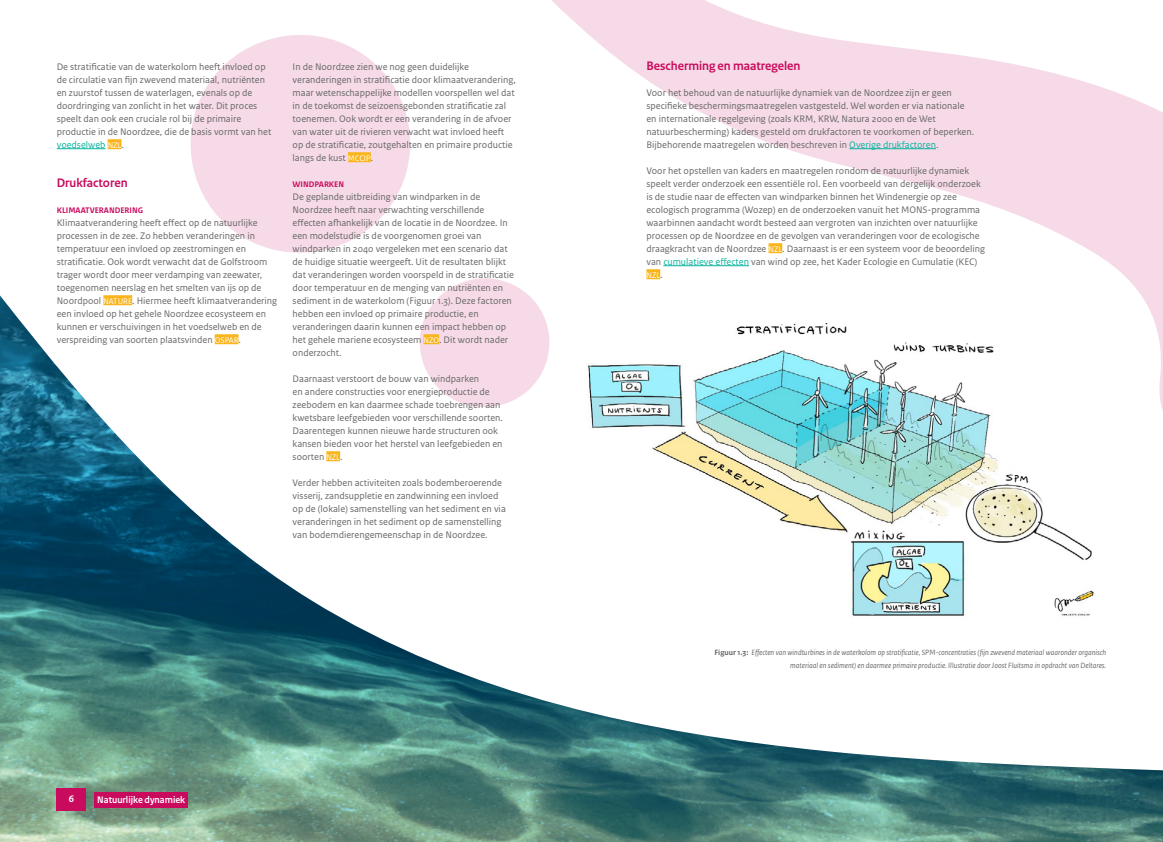
<style>
.page{position:relative;width:1163px;height:842px;background:#fff}
.page>*{position:absolute;margin:0;border:0;box-sizing:border-box;transform-origin:0 0}
.t1{font:700 13px "Rijksoverheid Sans Heading";color:#c90b5e}
.t2{font:10px/13px "Rijksoverheid Sans Text";color:#666766}
.t3{font:700 10px "Rijksoverheid Sans Heading";color:#fff}
.t4{font:700 10px "Rijksoverheid Sans Text";color:#fff}
.t5{font:700 8.5px "Rijksoverheid Sans Text";color:#c90b5e}
.t6{font:8.5px "Rijksoverheid Sans Text";color:#fff}
.t7{font:italic 8px/13px "Rijksoverheid Sans Text";color:#666766;text-align:right}
.s1{color:#05b39e}
.s2{font-size:8.5px;color:#fff}
.s3{font-size:10px;color:#666766}
.s4{font-weight:700;font-style:normal}
</style>
<div class="page">
<svg style="left:551px;top:0;width:611px;height:274px"></svg>
<svg style="left:190px;top:35px;width:220px;height:218px;fill:#f6dae7"></svg>
<hr style="left:57px;top:148px;width:49px;height:1px;background:#05b39e">
<div style="left:108px;top:139px;width:13px;height:10px;background:#fab51d"></div>
<div style="left:348px;top:152px;width:23px;height:10px;background:#fab51d"></div>
<hr style="left:849px;top:148px;width:86px;height:1px;background:#05b39e">
<div style="left:768px;top:243px;width:14px;height:10px;background:#fab51d"></div>
<hr style="left:663px;top:265px;width:85px;height:1px;background:#05b39e">
<div style="left:646px;top:269px;width:14px;height:10px;background:#fab51d"></div>
<img style="left:0;top:295px;width:1162px;height:547px">
<div style="left:94px;top:793px;width:94px;height:15px;background:#c90b5e"></div>
<div style="left:57px;top:788px;width:29px;height:23px;background:#c90b5e"></div>
<p class="t2" style="left:57px;top:60px;width:216px">De stratificatie van de waterkolom heeft invloed op de circulatie van fijn zwevend materiaal, nutriënten en zuurstof tussen de waterlagen, evenals op de doordringing van zonlicht in het water. Dit proces speelt dan ook een cruciale rol bij de primaire productie in de Noordzee, die de basis vormt van het <span class="s1">voedselweb</span> <span class="s2">NZL</span>.</p>
<h1 class="t1" style="left:57px;top:175px;width:72px">Drukfactoren</h1>
<p class="t5" style="left:57px;top:205px;width:88px">KLIMAATVERANDERING</p>
<p class="t2" style="left:57px;top:216px;width:222px">Klimaatverandering heeft effect op de natuurlijke processen in de zee. Zo hebben veranderingen in temperatuur een invloed op zeestromingen en stratificatie. Ook wordt verwacht dat de Golfstroom trager wordt door meer verdamping van zeewater, toegenomen neerslag en het smelten van ijs op de Noordpool <span class="s2">NATURE</span>. Hiermee heeft klimaatverandering een invloed op het gehele Noordzee ecosysteem en kunnen er verschuivingen in het voedselweb en de verspreiding van soorten plaatsvinden <span class="s2">OSPAR</span>.</p>
<p class="t2" style="left:292px;top:60px;width:225px">In de Noordzee zien we nog geen duidelijke veranderingen in stratificatie door klimaatverandering, maar wetenschappelijke modellen voorspellen wel dat in de toekomst de seizoensgebonden stratificatie zal toenemen. Ook wordt er een verandering in de afvoer van water uit de rivieren verwacht wat invloed heeft op de stratificatie, zoutgehalten en primaire productie langs de kust <span class="s2">MCCIP</span>.</p>
<p class="t5" style="left:292px;top:179px;width:53px">WINDPARKEN</p>
<p class="t2" style="left:292px;top:190px;width:223px">De geplande uitbreiding van windparken in de Noordzee heeft naar verwachting verschillende effecten afhankelijk van de locatie in de Noordzee. In een modelstudie is de voorgenomen groei van windparken in 2040 vergeleken met een scenario dat de huidige situatie weergeeft. Uit de resultaten blijkt dat veranderingen worden voorspeld in de stratificatie door temperatuur en de menging van nutriënten en sediment in de waterkolom (Figuur 1.3). Deze factoren hebben een invloed op primaire productie, en veranderingen daarin kunnen een impact hebben op het gehele mariene ecosysteem <span class="s2">NZO</span>. Dit wordt nader onderzocht.</p>
<p class="t2" style="left:292px;top:372px;width:212px">Daarnaast verstoort de bouw van windparken<br>en andere constructies voor energieproductie de zeebodem en kan daarmee schade toebrengen aan kwetsbare leefgebieden voor verschillende soorten.<br>Daarentegen kunnen nieuwe harde structuren ook kansen bieden voor het herstel van leefgebieden en soorten <span class="s2">NZL</span>.</p>
<p class="t2" style="left:292px;top:476px;width:215px">Verder hebben activiteiten zoals bodemberoerende visserij, zandsuppletie en zandwinning een invloed op de (lokale) samenstelling van het sediment en via veranderingen in het sediment op de samenstelling van bodemdierengemeenschap in de Noordzee.</p>
<p class="t4" style="left:69px;top:793px;width:7px">6</p>
<p class="t3" style="left:97px;top:794px;width:89px">Natuurlijke dynamiek</p>
<h1 class="t1" style="left:646px;top:58px;width:155px">Bescherming en maatregelen</h1>
<p class="t2" style="left:646px;top:86px;width:329px">Voor het behoud van de natuurlijke dynamiek van de Noordzee zijn er geen specifieke beschermingsmaatregelen vastgesteld. Wel worden er via nationale en internationale regelgeving (zoals KRM, KRW, Natura 2000 en de Wet natuurbescherming) kaders gesteld om drukfactoren te voorkomen of beperken.<br>Bijbehorende maatregelen worden beschreven in <span class="s1">Overige drukfactoren</span>.</p>
<p class="t2" style="left:646px;top:164px;width:340px">Voor het opstellen van kaders en maatregelen rondom de natuurlijke dynamiek speelt verder onderzoek een essentiële rol. Een voorbeeld van dergelijk onderzoek is de studie naar de effecten van windparken binnen het Windenergie op zee ecologisch programma (Wozep) en de onderzoeken vanuit het MONS-programma waarbinnen aandacht wordt besteed aan vergroten van inzichten over natuurlijke processen op de Noordzee en de gevolgen van veranderingen voor de ecologische draagkracht van de Noordzee <span class="s2">NZL</span>. Daarnaast is er een systeem voor de beoordeling van <span class="s1">cumulatieve effecten</span> van wind op zee, het Kader Ecologie en Cumulatie (KEC)</p>
<p class="t6" style="left:646px;top:270px;width:18px">NZL<span class="s3">.</span></p>
<p class="t7" style="left:714px;top:646px;width:393px"><span class="s4">Figuur 1.3:</span> Effecten van windturbines in de waterkolom op stratificatie, SPM-concentraties (fijn zwevend materiaal waaronder organisch materiaal en sediment) en daarmee primaire productie. Illustratie door Joost Fluitsma in opdracht van Deltares.</p>
</div>
